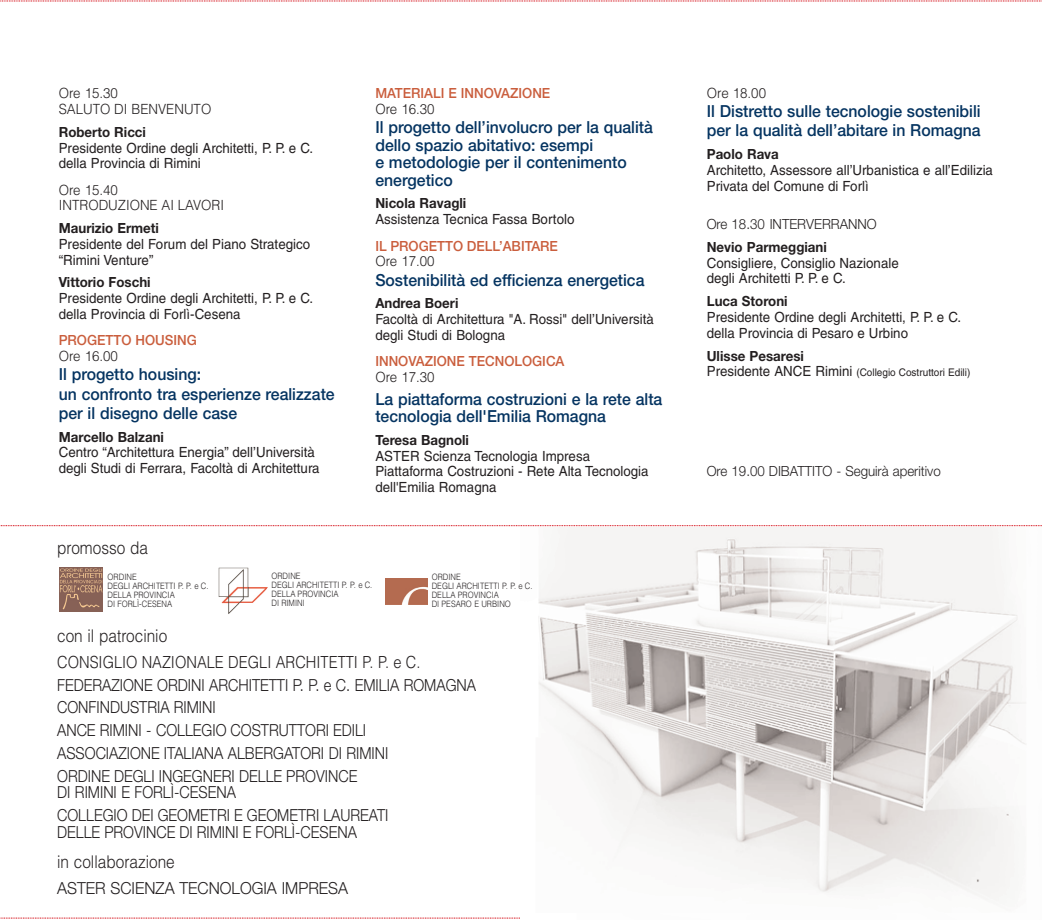
<style>
.page{position:relative;width:1042px;height:920px;background:#fff}
.page>*{position:absolute;margin:0;border:0;box-sizing:border-box;transform-origin:0 0}
.t1{font:300 17.5px "Helvetica";color:#231f20;scale:.88 1}
.t2{font:500 16.62px/17.5px "Helvetica Neue";color:#053461;scale:.95 1}
.t3{font:300 16.62px/22.8px "Helvetica Neue";color:#231f20;scale:.88 1}
.t4{font:300 16.62px "Helvetica";color:#231f20;scale:.88 1}
.t5{font:300 16.62px "Helvetica Neue";color:#231f20;scale:.95 1}
.t6{font:14px/15.8px "Helvetica";color:#231f20;scale:.95 1}
.t7{font:700 14px "Helvetica Neue";color:#231f20;scale:.95 1}
.t8{font:300 14px/15.8px "Helvetica";color:#231f20;scale:.95 1}
.t9{font:500 14px "Helvetica Neue";color:#ca5e3d;scale:.95 1}
.t10{font:300 14px "Helvetica Neue";color:#231f20;scale:.95 1}
.t11{font:10.5px "Helvetica";color:#231f20;scale:.95 1}
.t12{font:300 8.75px/8.8px "Helvetica";color:#231f20;scale:.88 1}
.s1{font-size:14px}
</style>
<div class="page">
<svg style="left:0;top:917px;width:520px;height:1px"></svg>
<img style="left:538px;top:527px;width:488px;height:374px">
<svg style="left:0;top:525px;width:1042px;height:1px"></svg>
<svg style="left:0;top:1px;width:1042px;height:1px"></svg>
<svg style="left:59px;top:611px;width:44px;height:1px"></svg>
<img style="left:59px;top:567px;width:44px;height:44px">
<img style="left:386px;top:578px;width:41px;height:26px">
<img style="left:219px;top:567px;width:49px;height:47px">
<p class="t8" style="left:59px;top:87px;width:162px">Ore 15.30<br>SALUTO DI BENVENUTO</p>
<p class="t7" style="left:59px;top:127px;width:93px">Roberto Ricci</p>
<p class="t6" style="left:59px;top:141px;width:269px">Presidente Ordine degli Architetti, P. P. e C. della Provincia di Rimini</p>
<p class="t8" style="left:59px;top:183px;width:175px">Ore 15.40<br>INTRODUZIONE AI LAVORI</p>
<p class="t7" style="left:59px;top:223px;width:107px">Maurizio Ermeti</p>
<p class="t6" style="left:59px;top:237px;width:266px">Presidente del Forum del Piano Strategico “Rimini Venture”</p>
<p class="t7" style="left:59px;top:277px;width:98px">Vittorio Foschi</p>
<p class="t6" style="left:59px;top:292px;width:269px">Presidente Ordine degli Architetti, P. P. e C. della Provincia di Forlì-Cesena</p>
<p class="t9" style="left:59px;top:335px;width:147px">PROGETTO HOUSING</p>
<p class="t8" style="left:59px;top:349px;width:64px">Ore 16.00</p>
<p class="t2" style="left:59px;top:366px;width:292px;line-height:19.2px">Il progetto housing:<br>un confronto tra esperienze realizzate per il disegno delle case</p>
<p class="t7" style="left:59px;top:431px;width:112px">Marcello Balzani</p>
<p class="t6" style="left:59px;top:446px;width:276px">Centro “Architettura Energia” dell’Università degli Studi di Ferrara, Facoltà di Architettura</p>
<p class="t1" style="left:57px;top:541px;width:105px">promosso da</p>
<p class="t9" style="left:375px;top:88px;width:186px">MATERIALI E INNOVAZIONE</p>
<p class="t8" style="left:375px;top:102px;width:64px">Ore 16.30</p>
<p class="t2" style="left:375px;top:120px;width:294px">Il progetto dell’involucro per la qualità dello spazio abitativo: esempi<br>e metodologie per il contenimento energetico</p>
<p class="t7" style="left:375px;top:198px;width:97px">Nicola Ravagli</p>
<p class="t6" style="left:375px;top:213px;width:211px">Assistenza Tecnica Fassa Bortolo</p>
<p class="t9" style="left:375px;top:240px;width:194px">IL PROGETTO DELL’ABITARE</p>
<p class="t8" style="left:375px;top:255px;width:64px">Ore 17.00</p>
<p class="t2" style="left:375px;top:272px;width:285px">Sostenibilità ed efficienza energetica</p>
<p class="t7" style="left:375px;top:298px;width:89px">Andrea Boeri</p>
<p class="t6" style="left:375px;top:312px;width:294px">Facoltà di Architettura "A. Rossi" dell’Università degli Studi di Bologna</p>
<p class="t9" style="left:375px;top:356px;width:201px">INNOVAZIONE TECNOLOGICA</p>
<p class="t8" style="left:375px;top:370px;width:64px">Ore 17.30</p>
<p class="t2" style="left:375px;top:391px;width:304px">La piattaforma costruzioni e la rete alta tecnologia dell'Emilia Romagna</p>
<p class="t7" style="left:375px;top:435px;width:100px">Teresa Bagnoli</p>
<p class="t6" style="left:375px;top:449px;width:289px">ASTER Scienza Tecnologia Impresa<br>Piattaforma Costruzioni - Rete Alta Tecnologia dell'Emilia Romagna</p>
<p class="t12" style="left:271px;top:572px;width:116px">ORDINE<br>DEGLI ARCHITETTI P. P. e C.<br>DELLA PROVINCIA<br>DI RIMINI</p>
<p class="t12" style="left:108px;top:573px;width:116px">ORDINE<br>DEGLI ARCHITETTI P. P. e C.<br>DELLA PROVINCIA<br>DI FORLÌ-CESENA</p>
<p class="t12" style="left:432px;top:573px;width:116px">ORDINE<br>DEGLI ARCHITETTI P. P. e C.<br>DELLA PROVINCIA<br>DI PESARO E URBINO</p>
<p class="t1" style="left:57px;top:629px;width:127px">con il patrocinio</p>
<p class="t4" style="left:57px;top:655px;width:414px">CONSIGLIO NAZIONALE DEGLI ARCHITETTI P. P. e C.</p>
<p class="t3" style="left:57px;top:674px;width:477px">FEDERAZIONE ORDINI ARCHITETTI P. P. e C. EMILIA ROMAGNA CONFINDUSTRIA RIMINI<br>ANCE RIMINI - COLLEGIO COSTRUTTORI EDILI<br>ASSOCIAZIONE ITALIANA ALBERGATORI DI RIMINI<br>ORDINE DEGLI INGEGNERI DELLE PROVINCE</p>
<p class="t3" style="left:57px;top:782px;width:378px">DI RIMINI E FORLÌ-CESENA<br>COLLEGIO DEI GEOMETRI E GEOMETRI LAUREATI</p>
<p class="t3" style="left:57px;top:821px;width:342px">DELLE PROVINCE DI RIMINI E FORLÌ-CESENA</p>
<p class="t1" style="left:57px;top:854px;width:135px">in collaborazione</p>
<p class="t5" style="left:57px;top:881px;width:308px">ASTER SCIENZA TECNOLOGIA IMPRESA</p>
<p class="t8" style="left:707px;top:86px;width:64px">Ore 18.00</p>
<p class="t2" style="left:707px;top:103px;width:290px;line-height:19.2px">Il Distretto sulle tecnologie sostenibili per la qualità dell’abitare in Romagna</p>
<p class="t7" style="left:707px;top:149px;width:77px">Paolo Rava</p>
<p class="t6" style="left:707px;top:163px;width:303px">Architetto, Assessore all’Urbanistica e all’Edilizia<br>Privata del Comune di Forlì</p>
<p class="t10" style="left:707px;top:219px;width:180px">Ore 18.30 INTERVERRANNO</p>
<p class="t7" style="left:707px;top:242px;width:128px">Nevio Parmeggiani</p>
<p class="t6" style="left:707px;top:256px;width:204px">Consigliere, Consiglio Nazionale degli Architetti P. P. e C.</p>
<p class="t7" style="left:707px;top:296px;width:87px">Luca Storoni</p>
<p class="t6" style="left:707px;top:310px;width:269px">Presidente Ordine degli Architetti, P. P. e C. della Provincia di Pesaro e Urbino</p>
<p class="t7" style="left:707px;top:350px;width:104px">Ulisse Pesaresi</p>
<p class="t11" style="left:707px;top:368px;width:279px"><span class="s1">Presidente ANCE Rimini</span> (Collegio Costruttori Edili)</p>
<p class="t10" style="left:707px;top:466px;width:248px">Ore 19.00 DIBATTITO - Seguirà aperitivo</p>
</div>
